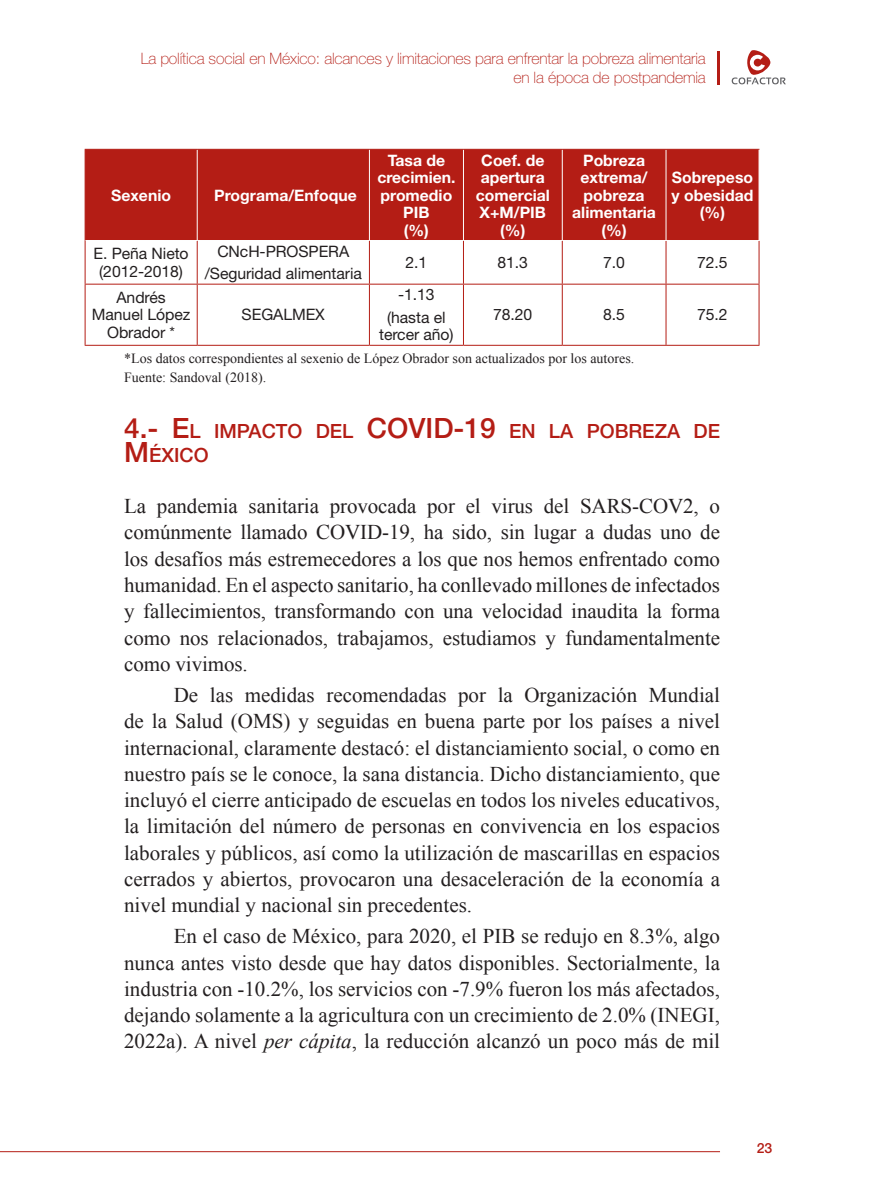
<style>
.page{position:relative;width:869px;height:1191px;background:#fff}
.page>*{position:absolute;margin:0;border:0;box-sizing:border-box;transform-origin:0 0}
.t1{font:21px/26.2px "Times New Roman";color:#231f20;text-align:justify}
.t2{font:500 19.6px/24.5px "Helvetica Neue LT Std";color:#b41d15}
.t3{font:700 15.75px/17.5px "Helvetica Neue LT Std";color:#fff;text-align:center}
.t4{font:15.75px/17.5px "Helvetica Neue LT Std";letter-spacing:-.005em;color:#231f20;text-align:center}
.t5{font:100 15.75px/19.2px "Helvetica Neue LT Std";letter-spacing:-.01em;color:#b41d15;text-align:right}
.t6{font:14px/19.2px "Times New Roman";color:#231f20}
.t7{font:500 14px "Helvetica Neue LT Std";color:#b41d15}
.s1{font-size:28px}
.s2{font-style:italic}
</style>
<div class="page">
<hr style="left:717px;top:51px;width:2px;height:33px;background:#b41d15">
<hr style="left:0;top:1151px;width:719px;height:1px;background:#b41d15">
<svg style="left:731px;top:50px;width:54px;height:34px"></svg>
<div style="left:86px;top:150px;width:672px;height:90px;background:#b41d15"></div>
<hr style="left:197px;top:150px;width:1px;height:90px;background:#fff">
<hr style="left:369px;top:150px;width:1px;height:90px;background:#fff">
<hr style="left:463px;top:150px;width:1px;height:90px;background:#fff">
<hr style="left:561px;top:150px;width:1px;height:90px;background:#fff">
<hr style="left:665px;top:150px;width:1px;height:90px;background:#fff">
<hr style="left:197px;top:241px;width:1px;height:43px;background:#b41d15">
<hr style="left:369px;top:241px;width:1px;height:43px;background:#b41d15">
<hr style="left:463px;top:241px;width:1px;height:43px;background:#b41d15">
<hr style="left:561px;top:241px;width:1px;height:43px;background:#b41d15">
<hr style="left:665px;top:241px;width:1px;height:43px;background:#b41d15">
<hr style="left:85px;top:284px;width:112px;height:1px;background:#b41d15">
<hr style="left:197px;top:284px;width:172px;height:1px;background:#b41d15">
<hr style="left:197px;top:284px;width:1px;height:61px;background:#b41d15">
<hr style="left:369px;top:284px;width:94px;height:1px;background:#b41d15">
<hr style="left:369px;top:284px;width:1px;height:61px;background:#b41d15">
<hr style="left:463px;top:284px;width:99px;height:1px;background:#b41d15">
<hr style="left:463px;top:284px;width:1px;height:61px;background:#b41d15">
<hr style="left:562px;top:284px;width:103px;height:1px;background:#b41d15">
<hr style="left:561px;top:284px;width:1px;height:61px;background:#b41d15">
<hr style="left:665px;top:284px;width:94px;height:1px;background:#b41d15">
<hr style="left:665px;top:284px;width:1px;height:61px;background:#b41d15">
<hr style="left:85px;top:240px;width:1px;height:44px;background:#b41d15">
<hr style="left:758px;top:241px;width:1px;height:43px;background:#b41d15">
<hr style="left:85px;top:284px;width:1px;height:61px;background:#b41d15">
<hr style="left:758px;top:284px;width:1px;height:61px;background:#b41d15">
<hr style="left:85px;top:345px;width:112px;height:1px;background:#b41d15">
<hr style="left:197px;top:345px;width:172px;height:1px;background:#b41d15">
<hr style="left:369px;top:345px;width:94px;height:1px;background:#b41d15">
<hr style="left:463px;top:345px;width:99px;height:1px;background:#b41d15">
<hr style="left:562px;top:345px;width:103px;height:1px;background:#b41d15">
<hr style="left:665px;top:345px;width:94px;height:1px;background:#b41d15">
<hr style="left:85px;top:149px;width:112px;height:1px;background:#b41d15">
<hr style="left:85px;top:150px;width:1px;height:90px;background:#b41d15">
<hr style="left:197px;top:149px;width:172px;height:1px;background:#b41d15">
<hr style="left:369px;top:149px;width:94px;height:1px;background:#b41d15">
<hr style="left:463px;top:149px;width:99px;height:1px;background:#b41d15">
<hr style="left:562px;top:149px;width:103px;height:1px;background:#b41d15">
<hr style="left:665px;top:149px;width:94px;height:1px;background:#b41d15">
<hr style="left:85px;top:240px;width:112px;height:1px;background:#fff">
<p class="t5" style="left:141px;top:48px;width:566px">La política social en México: alcances y limitaciones para enfrentar la pobreza alimentaria en la época de postpandemia</p>
<p class="t3" style="left:111px;top:186px;width:61px">Sexenio</p>
<p class="t3" style="left:214px;top:186px;width:144px">Programa/Enfoque</p>
<p class="t3" style="left:377px;top:151px;width:80px">Tasa de crecimien. promedio<br>PIB<br>(%)</p>
<p class="t3" style="left:475px;top:151px;width:76px">Coef. de apertura comercial<br>X+M/PIB (%)</p>
<p class="t3" style="left:572px;top:151px;width:85px">Pobreza extrema/ pobreza alimentaria (%)</p>
<p class="t3" style="left:671px;top:168px;width:83px">Sobrepeso y obesidad (%)</p>
<p class="t4" style="left:93px;top:245px;width:97px">E. Peña Nieto (2012-2018)</p>
<p class="t4" style="left:204px;top:240px;width:159px;line-height:22.4px">CNcH-PROSPERA /Seguridad alimentaria</p>
<p class="t4" style="left:405px;top:253px;width:23px">2.1</p>
<p class="t4" style="left:497px;top:253px;width:32px">81.3</p>
<p class="t4" style="left:603px;top:253px;width:23px">7.0</p>
<p class="t4" style="left:697px;top:253px;width:32px">72.5</p>
<p class="t4" style="left:92px;top:288px;width:100px">Andrés<br>Manuel López<br>Obrador *</p>
<p class="t4" style="left:387px;top:283px;width:60px;line-height:22.4px">-1.13 (hasta el</p>
<p class="t4" style="left:379px;top:326px;width:76px">tercer año)</p>
<p class="t4" style="left:241px;top:306px;width:85px">SEGALMEX</p>
<p class="t4" style="left:493px;top:306px;width:41px">78.20</p>
<p class="t4" style="left:603px;top:306px;width:23px">8.5</p>
<p class="t4" style="left:697px;top:306px;width:32px">75.2</p>
<p class="t6" style="left:124px;top:348px;width:511px">*Los datos correspondientes al sexenio de López Obrador son actualizados por los autores.<br>Fuente: Sandoval (2018).</p>
<p class="t2" style="left:124px;top:418px;width:597px"><span class="s1">4.- E</span>L IMPACTO DEL <span class="s1">COVID-19</span> EN LA POBREZA DE<br><span class="s1">M</span>ÉXICO</p>
<p class="t1" style="left:124px;top:493px;width:597px">La pandemia sanitaria provocada por el virus del SARS-COV2, o comúnmente llamado COVID-19, ha sido, sin lugar a dudas uno de los desafíos más estremecedores a los que nos hemos enfrentado como humanidad. En el aspecto sanitario, ha conllevado millones de infectados y fallecimientos, transformando con una velocidad inaudita la forma como nos relacionados, trabajamos, estudiamos y fundamentalmente como vivimos.</p>
<p class="t1" style="left:124px;top:681px;width:597px;text-indent:50px">De las medidas recomendadas por la Organización Mundial de la Salud (OMS) y seguidas en buena parte por los países a nivel internacional, claramente destacó: el distanciamiento social, o como en nuestro país se le conoce, la sana distancia. Dicho distanciamiento, que incluyó el cierre anticipado de escuelas en todos los niveles educativos, la limitación del número de personas en convivencia en los espacios laborales y públicos, así como la utilización de mascarillas en espacios cerrados y abiertos, provocaron una desaceleración de la economía a nivel mundial y nacional sin precedentes.</p>
<p class="t1" style="left:124px;top:922px;width:597px;text-indent:50px">En el caso de México, para 2020, el PIB se redujo en 8.3%, algo nunca antes visto desde que hay datos disponibles. Sectorialmente, la industria con -10.2%, los servicios con -7.9% fueron los más afectados, dejando solamente a la agricultura con un crecimiento de 2.0% (INEGI, 2022a). A nivel <span class="s2">per cápita</span>, la reducción alcanzó un poco más de mil</p>
<p class="t7" style="left:756px;top:1139px;width:17px">23</p>
</div>
